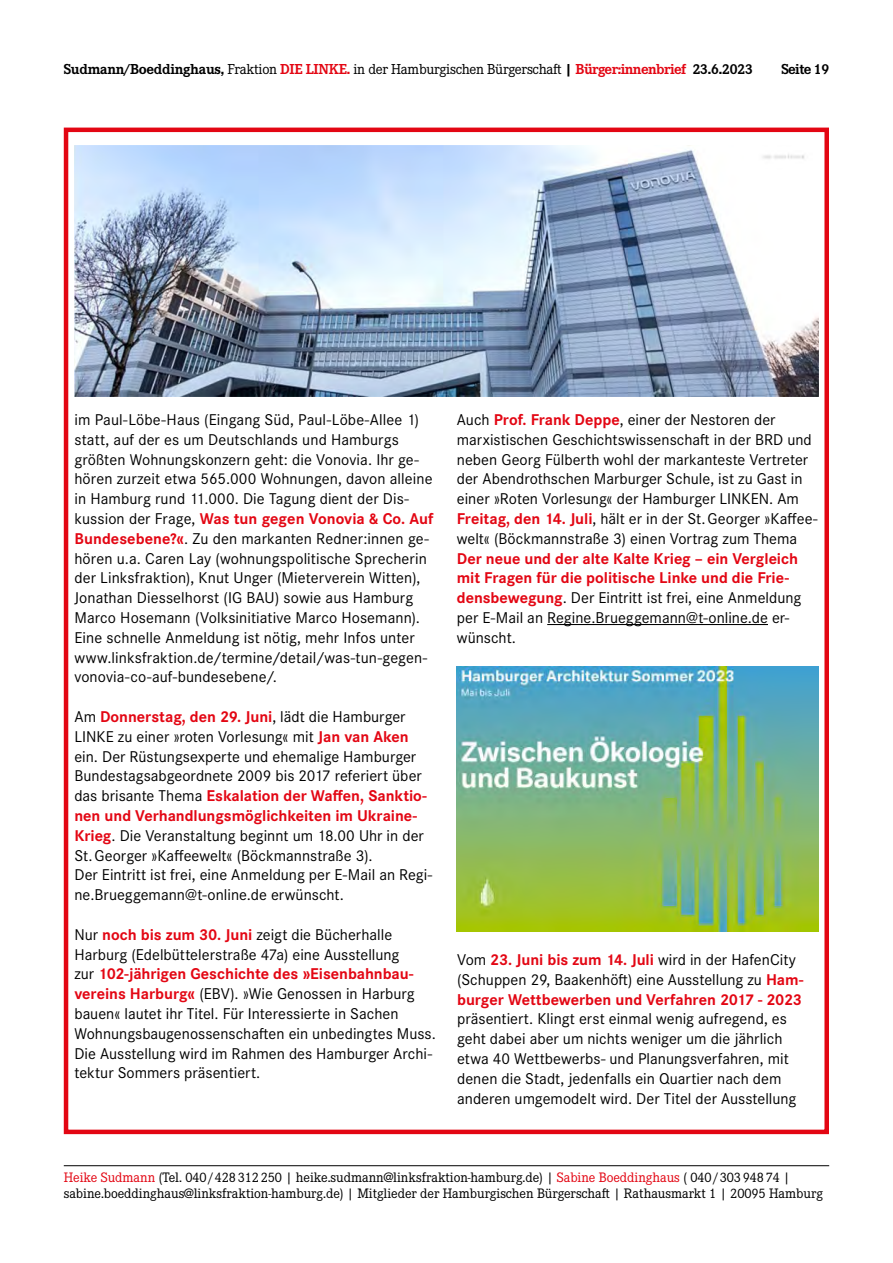
<style>
.page{position:relative;width:893px;height:1263px;background:#fff}
.page>*{position:absolute;margin:0;border:0;box-sizing:border-box;transform-origin:0 0}
.t1{font:16.2px/19.8px "Corporate S Pro";color:#000}
.t2{font:700 16.2px/19.8px "Corporate S Pro";letter-spacing:-.005em;color:#e30613}
.t3{font:15px "Corporate E Pro";letter-spacing:-.02em;color:#000}
.t4{font:700 15px "Corporate E Pro";letter-spacing:-.04em;color:#000}
.t5{font:14.25px/16.5px "Corporate E Pro";letter-spacing:-.005em;color:#000}
.s1{font-weight:700}
.s2{font-weight:700;color:#e30613}
.s3{font-weight:400;color:#000}
.s4{color:#e30613}
</style>
<div class="page">
<hr style="left:64px;top:1165px;width:765px;height:1px;background:#000">
<div style="left:64px;top:128px;width:765px;height:1006px;border:4px solid #e30613"></div>
<img style="left:74px;top:145px;width:744px;height:251px">
<hr style="left:547px;top:624px;width:221px;height:1px;background:#000">
<img style="left:457px;top:666px;width:361px;height:266px">
<p class="t3" style="left:64px;top:59px;width:691px"><span class="s1">Sudmann/Boeddinghaus,</span> Fraktion <span class="s2">DIE LINKE.</span> in der Hamburgischen Bürgerschaft <span class="s1">|</span> <span class="s2">Bürger:innenbrief</span> <span class="s1">23.6.2023</span></p>
<p class="t4" style="left:781px;top:58px;width:49px">Seite 19</p>
<p class="t1" style="left:74px;top:408px;width:361px">im Paul-Löbe-Haus (Eingang Süd, Paul-Löbe-Allee 1) statt, auf der es um Deutschlands und Hamburgs größten Wohnungskonzern geht: die Vonovia. Ihr ge&shy;hören zurzeit etwa 565.000 Wohnungen, davon alleine in Hamburg rund 11.000. Die Tagung dient der Dis&shy;kussion der Frage, <span class="s2">Was tun gegen Vonovia &amp; Co. Auf Bundesebene?«</span>. Zu den markanten Redner:innen ge&shy;hören u.a. Caren Lay (wohnungspolitische Sprecherin der Linksfraktion), Knut Unger (Mieterverein Witten), Jonathan Diesselhorst (IG BAU) sowie aus Hamburg Marco Hosemann (Volksinitiative Marco Hosemann).<br>Eine schnelle Anmeldung ist nötig, mehr Infos unter www.linksfraktion.de/termine/detail/was-tun-gegen&shy;vonovia-co-auf-bundesebene/.</p>
<p class="t1" style="left:74px;top:705px;width:359px">Am <span class="s2">Donnerstag, den 29. Juni</span>, lädt die Hamburger LINKE zu einer »roten Vorlesung« mit <span class="s2">Jan van Aken </span>ein. Der Rüstungsexperte und ehemalige Hamburger Bundestagsabgeordnete 2009 bis 2017 referiert über das brisante Thema <span class="s2">Eskalation der Waffen, Sanktio&shy;nen und Verhandlungsmöglichkeiten im Ukraine-Krieg</span>. Die Veranstaltung beginnt um 18.00 Uhr in der St. Georger »Kaffeewelt« (Böckmannstraße 3).<br>Der Eintritt ist frei, eine Anmeldung per E-Mail an Regi&shy;ne.Brueggemann@t-online.de erwünscht.</p>
<p class="t1" style="left:74px;top:923px;width:363px">Nur <span class="s2">noch bis zum 30. Juni</span> zeigt die Bücherhalle Harburg (Edelbüttelerstraße 47a) eine Ausstellung<br>zur <span class="s2">102-jährigen Geschichte des »Eisenbahnbau&shy;vereins Harburg«</span> (EBV). »Wie Genossen in Harburg bauen« lautet ihr Titel. Für Interessierte in Sachen Wohnungsbaugenossenschaften ein unbedingtes Muss.<br>Die Ausstellung wird im Rahmen des Hamburger Archi&shy;tektur Sommers präsentiert.</p>
<p class="t1" style="left:457px;top:408px;width:362px">Auch <span class="s2">Prof. Frank Deppe</span>, einer der Nestoren der marxistischen Geschichtswissenschaft in der BRD und neben Georg Fülberth wohl der markanteste Vertreter der Abendrothschen Marburger Schule, ist zu Gast in einer »Roten Vorlesung« der Hamburger LINKEN. Am <span class="s2">Freitag, den 14. Juli</span>, hält er in der St. Georger »Kaffee&shy;welt« (Böckmannstraße 3) einen Vortrag zum Thema</p>
<p class="t2" style="left:457px;top:547px;width:346px">Der neue und der alte Kalte Krieg – ein Vergleich mit Fragen für die politische Linke und die Frie&shy;densbewegung<span class="s3">. Der Eintritt ist frei, eine Anmeldung per E-Mail an Regine.Brueggemann@t-online.de er&shy;wünscht.</span></p>
<p class="t2" style="left:457px;top:948px;width:348px"><span class="s3">Vom</span> 23. Juni bis zum 14. Juli <span class="s3">wird in der HafenCity (Schuppen 29, Baakenhöft) eine Ausstellung zu</span> Ham&shy;burger Wettbewerben und Verfahren 2017 - 2023</p>
<p class="t1" style="left:457px;top:1008px;width:341px">präsentiert. Klingt erst einmal wenig aufregend, es geht dabei aber um nichts weniger um die jährlich etwa 40 Wettbewerbs- und Planungsverfahren, mit denen die Stadt, jedenfalls ein Quartier nach dem anderen umgemodelt wird. Der Titel der Ausstellung</p>
<p class="t5" style="left:64px;top:1168px;width:761px"><span class="s4">Heike Sudmann</span> (Tel. 040 / 428 312 250 | heike.sudmann@linksfraktion-hamburg.de) | <span class="s4">Sabine Boeddinghaus</span> ( 040 / 303 948 74 | sabine.boeddinghaus@linksfraktion-hamburg.de) | Mitglieder der Hamburgischen Bürgerschaft | Rathausmarkt 1 | 20095 Hamburg</p>
</div>
